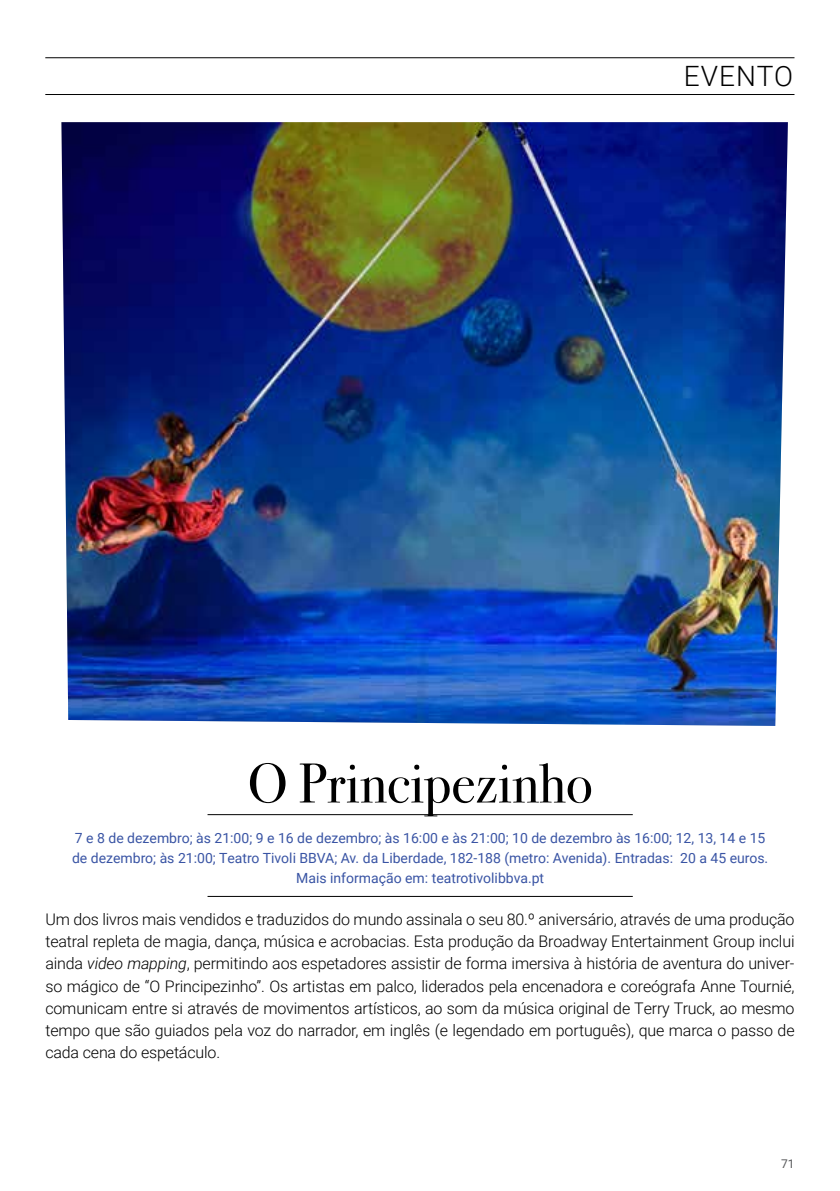
<style>
.page{position:relative;width:840px;height:1191px;background:#fff}
.page>*{position:absolute;margin:0;border:0;box-sizing:border-box;transform-origin:0 0}
.t1{font:56px "Bodoni Svty Two ITCTT";color:#000}
.t2{font:300 28px "Roboto";letter-spacing:.035em;color:#000}
.t3{font:300 16px/22px "Roboto";letter-spacing:-.01em;color:#000;text-align:justify}
.t4{font:14px/20px "Roboto";color:#3954a4;text-align:center}
.t5{font:12px "Roboto";color:#58595b}
.s1{font-style:italic}
</style>
<div class="page">
<hr style="left:207px;top:814px;width:425px;height:1px;background:#000">
<hr style="left:207px;top:896px;width:425px;height:1px;background:#000">
<img style="left:61px;top:122px;width:726px;height:604px">
<hr style="left:45px;top:57px;width:749px;height:1px;background:#000">
<hr style="left:45px;top:94px;width:749px;height:1px;background:#000">
<h2 class="t2" style="left:683px;top:56px;width:111px">EVENTO</h2>
<h1 class="t1" style="left:247px;top:737px;width:346px">O Principezinho</h1>
<p class="t4" style="left:72px;top:828px;width:697px">7 e 8 de dezembro; às 21:00; 9 e 16 de dezembro; às 16:00 e às 21:00; 10 de dezembro às 16:00; 12, 13, 14 e 15 de dezembro; às 21:00; Teatro Tivoli BBVA; Av. da Liberdade, 182-188 (metro: Avenida). Entradas: 20 a 45 euros.<br>Mais informação em: teatrotivolibbva.pt</p>
<p class="t3" style="left:45px;top:908px;width:750px">Um dos livros mais vendidos e traduzidos do mundo assinala o seu 80.º aniversário, através de uma produção teatral repleta de magia, dança, música e acrobacias. Esta produção da Broadway Entertainment Group inclui ainda <span class="s1">video mapping</span>, permitindo aos espetadores assistir de forma imersiva à história de aventura do univer&shy;so mágico de “O Principezinho”. Os artistas em palco, liderados pela encenadora e coreógrafa Anne Tournié, comunicam entre si através de movimentos artísticos, ao som da música original de Terry Truck, ao mesmo tempo que são guiados pela voz do narrador, em inglês (e legendado em português), que marca o passo de cada cena do espetáculo.</p>
<p class="t5" style="left:780px;top:1155px;width:15px">71</p>
</div>
